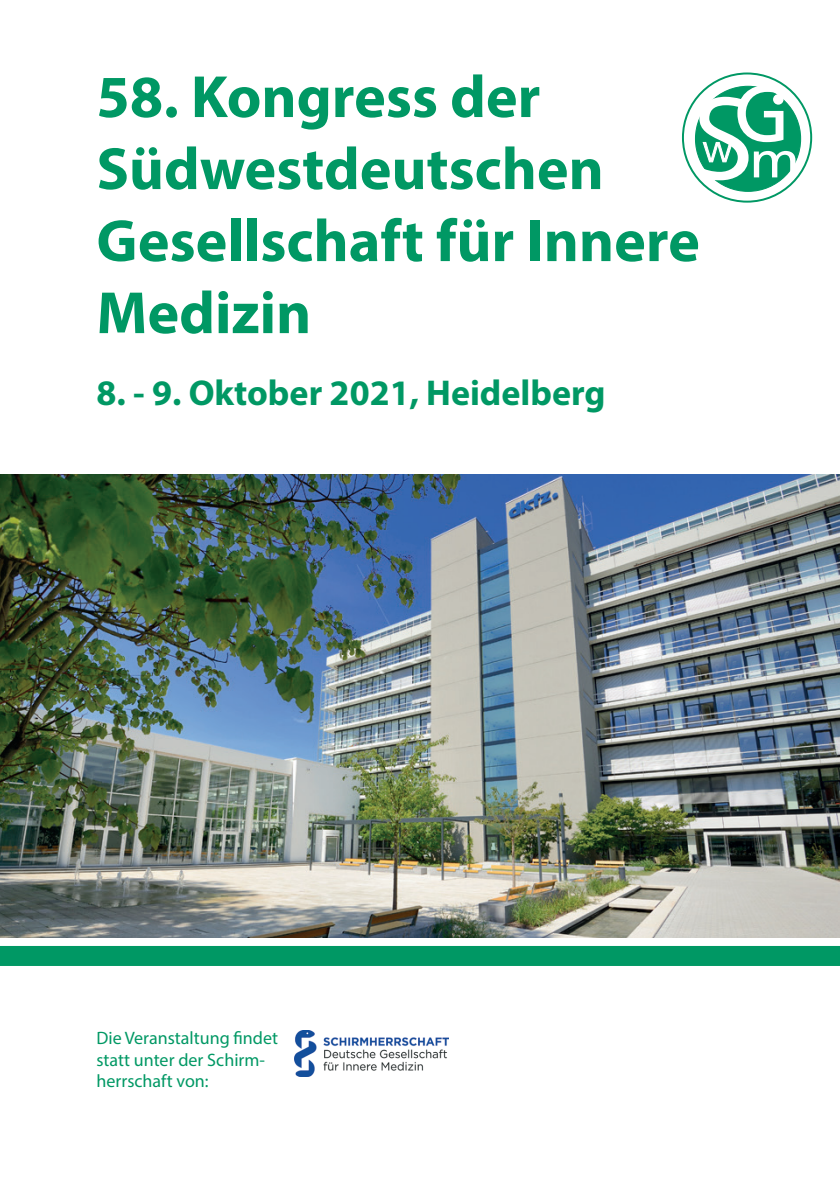
<style>
.page{position:relative;width:840px;height:1191px;background:#fff}
.page>*{position:absolute;margin:0;border:0;box-sizing:border-box;transform-origin:0 0}
.t1{font:700 60px/72px "Myriad Pro";color:#009864}
.t2{font:700 36px "Myriad Pro";color:#009864}
.t3{font:18px/21.6px "Myriad Pro";color:#009864}
</style>
<div class="page">
<div style="left:0;top:946px;width:839px;height:20px;background:#009864"></div>
<div style="left:695px;top:86px;width:105px;height:105px;background:#009864;border-radius:50%"></div>
<svg style="left:698px;top:85px;width:97px;height:95px"></svg>
<img style="left:295px;top:1030px;width:153px;height:46px">
<img style="left:0;top:474px;width:839px;height:463px">
<p class="t1" style="left:96px;top:59px;width:445px">58. Kongress der</p>
<p class="t1" style="left:96px;top:131px;width:508px">Südwestdeutschen</p>
<p class="t1" style="left:96px;top:203px;width:604px">Gesellschaft für Innere<br>Medizin</p>
<p class="t2" style="left:96px;top:369px;width:510px">8. - 9. Oktober 2021, Heidelberg</p>
<p class="t3" style="left:96px;top:1026px;width:183px">Die Veranstaltung findet statt unter der Schirm&shy;herrschaft von:</p>
</div>
